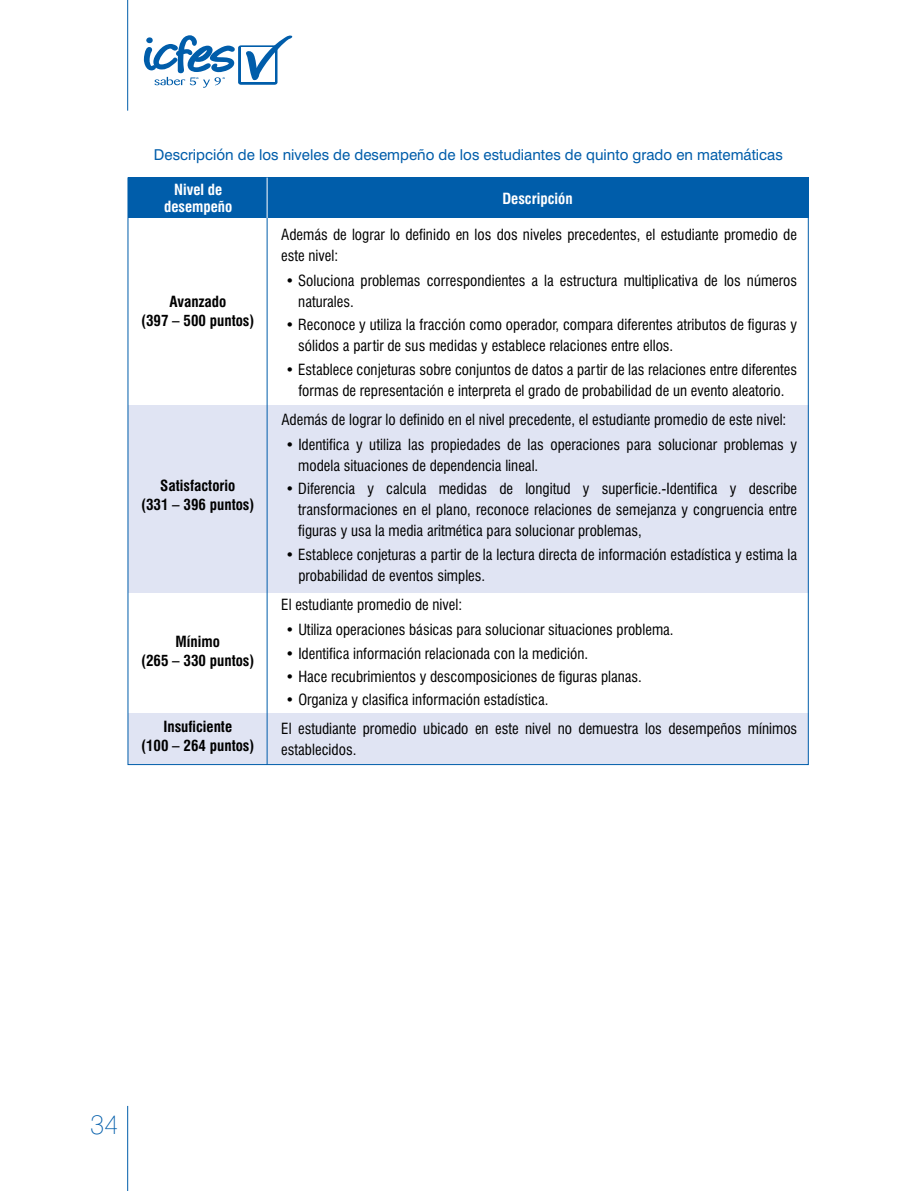
<style>
.page{position:relative;width:915px;height:1191px;background:#fff}
.page>*{position:absolute;margin:0;border:0;box-sizing:border-box;transform-origin:0 0}
.t1{font:100 27px "Swiss 721 BT";color:#005daa}
.t2{font:condensed 15px/21px "Swiss 721 BT";color:#000}
.t3{font:700 condensed 15px/19.5px "Swiss 721 BT";color:#000;text-align:center}
.t4{font:15px "Swiss 721 BT";color:#005daa}
.t5{font:700 condensed 15px "Swiss 721 BT";color:#fff}
</style>
<div class="page">
<hr style="left:127px;top:1106px;width:1px;height:85px;background:#005daa">
<hr style="left:127px;top:0;width:1px;height:111px;background:#005daa">
<svg style="left:144px;top:35px;width:91px;height:53px"></svg>
<div style="left:238px;top:45px;width:39px;height:40px;background:#005daa;border-radius:3px"></div>
<div style="left:241px;top:48px;width:33px;height:34px;background:#fff"></div>
<svg style="left:246px;top:35px;width:46px;height:45px"></svg>
<div style="left:128px;top:405px;width:680px;height:187px;background:#e0e4f3"></div>
<div style="left:128px;top:713px;width:680px;height:52px;background:#e0e4f3"></div>
<div style="left:128px;top:178px;width:680px;height:40px;background:#005daa"></div>
<hr style="left:267px;top:178px;width:1px;height:40px;background:#fff">
<hr style="left:267px;top:218px;width:1px;height:547px;background:#005daa">
<p class="t4" style="left:154px;top:146px;width:630px">Descripción de los niveles de desempeño de los estudiantes de quinto grado en matemáticas</p>
<p class="t5" style="left:174px;top:181px;width:50px">Nivel de</p>
<p class="t5" style="left:502px;top:190px;width:72px">Descripción</p>
<p class="t5" style="left:164px;top:197px;width:70px">desempeño</p>
<p class="t3" style="left:141px;top:291px;width:115px">Avanzado<br>(397 – 500 puntos)</p>
<p class="t3" style="left:141px;top:475px;width:115px">Satisfactorio<br>(331 – 396 puntos)</p>
<p class="t3" style="left:141px;top:631px;width:115px">Mínimo<br>(265 – 330 puntos)</p>
<p class="t3" style="left:141px;top:717px;width:115px">Insuficiente<br>(100 – 264 puntos)</p>
<p class="t2" style="left:281px;top:224px;width:517px">Además de lograr lo definido en los dos niveles precedentes, el estudiante promedio de este nivel:</p>
<p class="t2" style="left:298px;top:270px;width:500px;text-indent:-13px">• Soluciona problemas correspondientes a la estructura multiplicativa de los números naturales.</p>
<p class="t2" style="left:298px;top:314px;width:500px;text-indent:-13px">• Reconoce y utiliza la fracción como operador, compara diferentes atributos de figuras y sólidos a partir de sus medidas y establece relaciones entre ellos.</p>
<p class="t2" style="left:285px;top:358px;width:513px;text-align:center">• Establece conjeturas sobre conjuntos de datos a partir de las relaciones entre diferentes formas de representación e interpreta el grado de probabilidad de un evento aleatorio.</p>
<p class="t2" style="left:281px;top:409px;width:506px">Además de lograr lo definido en el nivel precedente, el estudiante promedio de este nivel:</p>
<p class="t2" style="left:298px;top:434px;width:500px;text-indent:-13px">• Identifica y utiliza las propiedades de las operaciones para solucionar problemas y modela situaciones de dependencia lineal.</p>
<p class="t2" style="left:298px;top:478px;width:500px;text-align:justify;text-indent:-13px">• Diferencia y calcula medidas de longitud y superficie.-Identifica y describe transformaciones en el plano, reconoce relaciones de semejanza y congruencia entre figuras y usa la media aritmética para solucionar problemas,</p>
<p class="t2" style="left:298px;top:543px;width:500px;text-indent:-13px">• Establece conjeturas a partir de la lectura directa de información estadística y estima la probabilidad de eventos simples.</p>
<p class="t2" style="left:281px;top:594px;width:182px">El estudiante promedio de nivel:</p>
<p class="t2" style="left:285px;top:619px;width:389px">• Utiliza operaciones básicas para solucionar situaciones problema.</p>
<p class="t2" style="left:285px;top:642px;width:304px">• Identifica información relacionada con la medición.</p>
<p class="t2" style="left:285px;top:665px;width:358px">• Hace recubrimientos y descomposiciones de figuras planas.</p>
<p class="t2" style="left:281px;top:684px;width:517px;line-height:29.5px">• Organiza y clasifica información estadística.<br>El estudiante promedio ubicado en este nivel no demuestra los desempeños mínimos</p>
<p class="t2" style="left:281px;top:739px;width:77px">establecidos.</p>
<h1 class="t1" style="left:90px;top:1108px;width:30px">34</h1>
</div>
